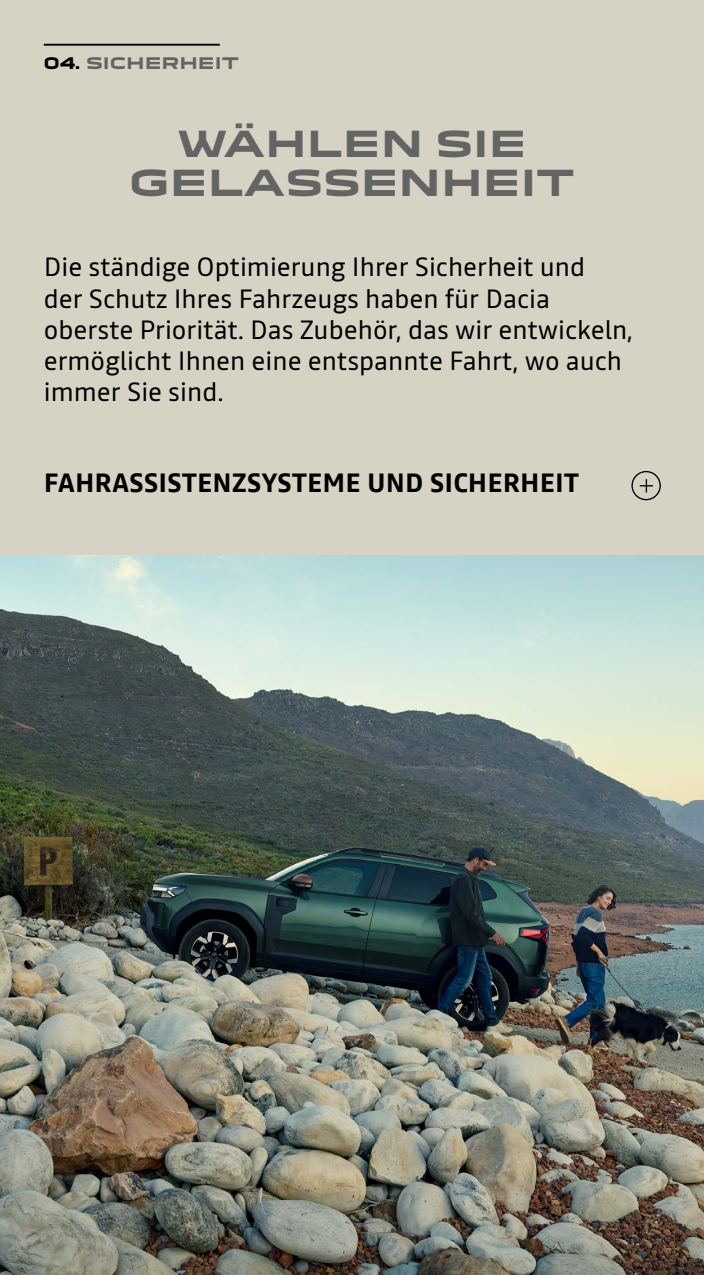
<style>
.page{position:relative;width:704px;height:1275px;background:#fff}
.page>*{position:absolute;margin:0;border:0;box-sizing:border-box;transform-origin:0 0}
.t1{font:700 35px/38.1px "Dacia Block Extended";color:#646464;text-align:center}
.t2{font:26.25px/31.2px "Read";color:#000}
.t3{font:700 26.25px "Read";color:#000}
.t4{font:700 15.62px "Dacia Block Extended";color:#646464}
.s1{color:#000}
</style>
<div class="page">
<div style="left:0;top:0;width:703px;height:1274px;background:#d6d2c4"></div>
<img style="left:0;top:556px;width:703px;height:718px">
<hr style="left:44px;top:44px;width:176px;height:2px;background:#000">
<div style="left:631px;top:471px;width:29px;height:29px;border:1px solid #000;border-radius:50%"></div>
<svg style="left:639px;top:479px;width:13px;height:13px"></svg>
<p class="t4" style="left:44px;top:54px;width:197px"><span class="s1">04.</span> SICHERHEIT</p>
<h1 class="t1" style="left:129px;top:126px;width:447px">WÄHLEN SIE<br>GELASSENHEIT</h1>
<p class="t2" style="left:44px;top:252px;width:590px">Die ständige Optimierung Ihrer Sicherheit und<br>der Schutz Ihres Fahrzeugs haben für Dacia oberste Priorität. Das Zubehör, das wir entwickeln, ermöglicht Ihnen eine entspannte Fahrt, wo auch immer Sie sind.</p>
<p class="t3" style="left:44px;top:468px;width:536px">FAHRASSISTENZSYSTEME UND SICHERHEIT</p>
</div>
